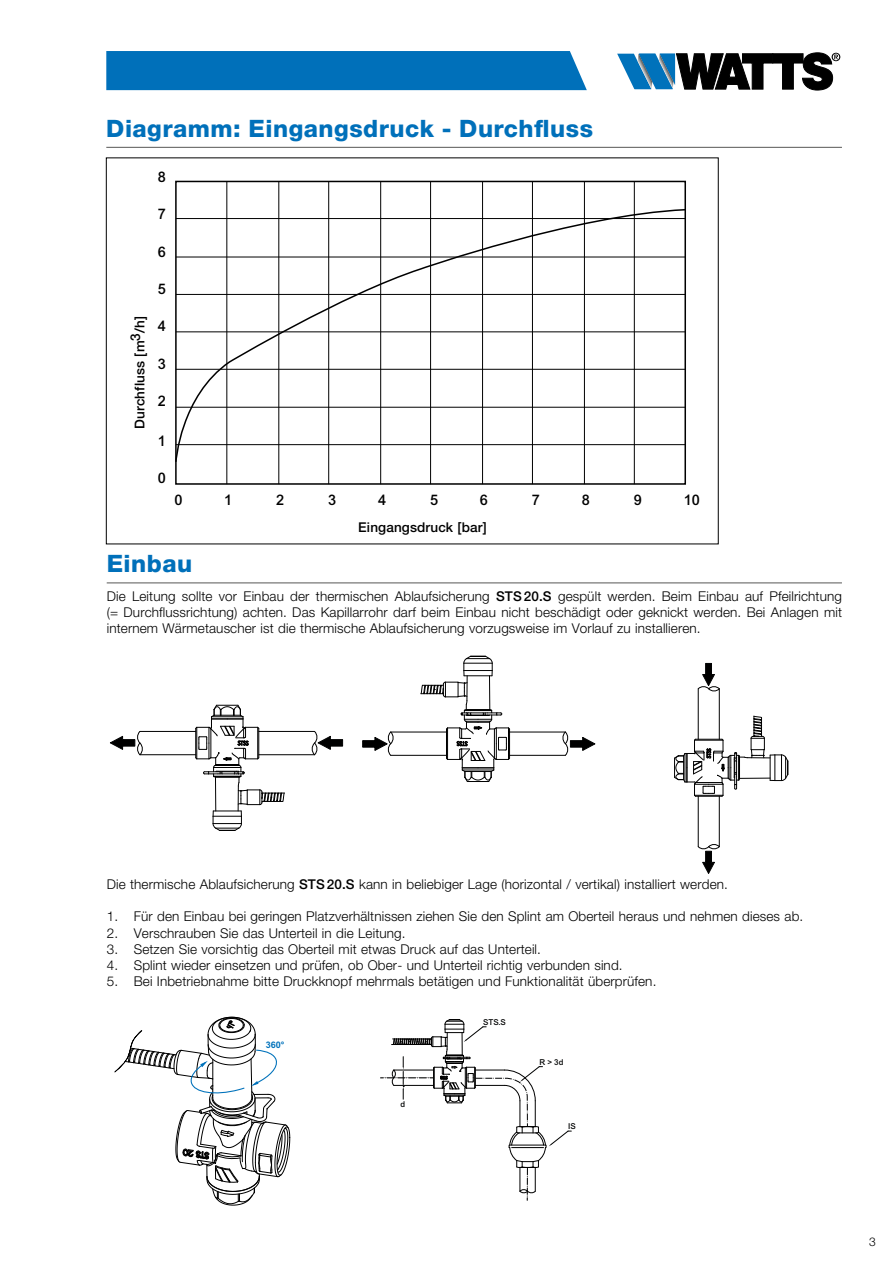
<style>
.page{position:relative;width:893px;height:1263px;background:#fff}
.page>*{position:absolute;margin:0;border:0;box-sizing:border-box;transform-origin:0 0}
.t1{font:800 24px "Helvetica Neue LT Std";letter-spacing:.02em;color:#0070ba}
.t2{font:500 14.55px "Arial MT Pro";color:#000}
.t3{font:300 13.5px/16.2px "Helvetica Neue LT Std";letter-spacing:.01em;color:#000;text-align:justify}
.t4{font:500 13.5px "Helvetica Neue LT Std";letter-spacing:.01em;color:#000}
.t5{font:700 12.45px "Arial MT Pro";color:#000}
.t6{font:300 12px "Helvetica Neue LT Std";color:#000}
.t7{font:700 9px "Arial MT Pro";color:#0072bb}
.t8{font:500 8.1px "Arial MT Pro";color:#010202}
.s1{font-weight:500}
</style>
<div class="page">
<hr style="left:106px;top:147px;width:736px;height:1px;background:#575756">
<div style="left:175px;top:181px;width:511px;height:304px;border:2px solid #000"></div>
<hr style="left:226px;top:181px;width:1px;height:303px;background:#000">
<hr style="left:278px;top:181px;width:1px;height:303px;background:#000">
<hr style="left:328px;top:181px;width:1px;height:303px;background:#000">
<hr style="left:380px;top:181px;width:1px;height:303px;background:#000">
<hr style="left:430px;top:181px;width:1px;height:303px;background:#000">
<hr style="left:482px;top:181px;width:1px;height:303px;background:#000">
<hr style="left:532px;top:181px;width:1px;height:303px;background:#000">
<hr style="left:584px;top:182px;width:1px;height:302px;background:#000">
<hr style="left:634px;top:182px;width:1px;height:302px;background:#000">
<svg style="left:175px;top:208px;width:511px;height:255px"></svg>
<hr style="left:107px;top:583px;width:735px;height:1px;background:#575756">
<svg style="left:195px;top:705px;width:90px;height:126px"></svg>
<hr style="left:259px;top:731px;width:56px;height:1px;background:#000">
<hr style="left:259px;top:754px;width:56px;height:1px;background:#000">
<hr style="left:140px;top:731px;width:56px;height:1px;background:#000">
<hr style="left:140px;top:754px;width:56px;height:1px;background:#000">
<svg style="left:311px;top:731px;width:32px;height:24px"></svg>
<svg style="left:110px;top:731px;width:33px;height:24px"></svg>
<svg style="left:421px;top:656px;width:89px;height:126px"></svg>
<hr style="left:391px;top:755px;width:55px;height:1px;background:#000">
<hr style="left:391px;top:732px;width:55px;height:1px;background:#000">
<hr style="left:510px;top:755px;width:55px;height:1px;background:#000">
<hr style="left:510px;top:732px;width:55px;height:1px;background:#000">
<svg style="left:362px;top:731px;width:32px;height:25px"></svg>
<svg style="left:562px;top:731px;width:33px;height:25px"></svg>
<svg style="left:674px;top:716px;width:114px;height:81px"></svg>
<hr style="left:698px;top:689px;width:1px;height:50px;background:#000">
<hr style="left:719px;top:689px;width:1px;height:50px;background:#000">
<hr style="left:698px;top:796px;width:1px;height:51px;background:#000">
<hr style="left:719px;top:796px;width:1px;height:51px;background:#000">
<svg style="left:698px;top:663px;width:22px;height:29px"></svg>
<svg style="left:698px;top:844px;width:22px;height:30px"></svg>
<svg style="left:114px;top:1017px;width:176px;height:188px"></svg>
<svg style="left:380px;top:1019px;width:191px;height:181px"></svg>
<svg style="left:617px;top:53px;width:223px;height:37px"></svg>
<div style="left:106px;top:51px;width:481px;height:39px;background:#0070ba"></div>
<h1 class="t1" style="left:106px;top:114px;width:488px">Diagramm: Eingangsdruck - Durchfluss</h1>
<p class="t2" style="left:158px;top:168px;width:10px">8</p>
<p class="t2" style="left:158px;top:205px;width:10px">7</p>
<p class="t5" style="left:131px;top:385px;width:94px;rotate:-90deg">Flow rate (m<sup>3</sup>/h)</p>
<p class="t4" style="left:132px;top:429px;width:114px;rotate:-90deg">Durchfluss [m3/h]</p>
<p class="t2" style="left:158px;top:243px;width:10px">6</p>
<p class="t2" style="left:158px;top:280px;width:10px">5</p>
<p class="t2" style="left:158px;top:318px;width:10px">4</p>
<p class="t2" style="left:158px;top:355px;width:10px">3</p>
<p class="t2" style="left:158px;top:393px;width:10px">2</p>
<p class="t2" style="left:158px;top:432px;width:10px">1</p>
<p class="t2" style="left:158px;top:469px;width:10px">0</p>
<p class="t2" style="left:174px;top:492px;width:10px">0</p>
<p class="t2" style="left:224px;top:492px;width:10px">1</p>
<p class="t2" style="left:276px;top:492px;width:10px">2</p>
<p class="t2" style="left:328px;top:492px;width:10px">3</p>
<p class="t2" style="left:378px;top:492px;width:10px">4</p>
<p class="t2" style="left:430px;top:492px;width:10px">5</p>
<p class="t2" style="left:480px;top:492px;width:10px">6</p>
<p class="t2" style="left:532px;top:492px;width:10px">7</p>
<p class="t2" style="left:582px;top:492px;width:10px">8</p>
<p class="t2" style="left:634px;top:492px;width:10px">9</p>
<p class="t2" style="left:684px;top:492px;width:18px">10</p>
<p class="t4" style="left:358px;top:519px;width:130px">Eingangsdruck [bar]</p>
<p class="t5" style="left:355px;top:523px;width:146px">Upstream pressure (bar)</p>
<h1 class="t1" style="left:107px;top:549px;width:87px">Einbau</h1>
<p class="t3" style="left:107px;top:588px;width:737px">Die Leitung sollte vor Einbau der thermischen Ablaufsicherung <span class="s1">STS20.S</span> gespült werden. Beim Einbau auf Pfeilrichtung (= Durchflussrichtung) achten. Das Kapillarrohr darf beim Einbau nicht beschädigt oder geknickt werden. Bei Anlagen mit internem Wärmetauscher ist die thermische Ablaufsicherung vorzugsweise im Vorlauf zu installieren.</p>
<p class="t3" style="left:107px;top:875px;width:623px">Die thermische Ablaufsicherung <span class="s1">STS20.S</span> kann in beliebiger Lage (horizontal / vertikal) installiert werden.</p>
<p class="t3" style="left:107px;top:908px;width:698px">1. Für den Einbau bei geringen Platzverhältnissen ziehen Sie den Splint am Oberteil heraus und nehmen dieses ab.</p>
<p class="t3" style="left:107px;top:924px;width:300px">2. Verschrauben Sie das Unterteil in die Leitung.</p>
<p class="t3" style="left:107px;top:940px;width:436px">3. Setzen Sie vorsichtig das Oberteil mit etwas Druck auf das Unterteil.</p>
<p class="t3" style="left:107px;top:957px;width:517px">4. Splint wieder einsetzen und prüfen, ob Ober- und Unterteil richtig verbunden sind.</p>
<p class="t3" style="left:107px;top:973px;width:551px">5. Bei Inbetriebnahme bitte Druckknopf mehrmals betätigen und Funktionalität überprüfen.</p>
<p class="t7" style="left:266px;top:1040px;width:20px">360°</p>
<p class="t8" style="left:401px;top:1100px;width:6px">d</p>
<p class="t8" style="left:483px;top:1017px;width:24px">STS.S</p>
<p class="t8" style="left:539px;top:1057px;width:26px">R &gt; 3d</p>
<p class="t8" style="left:568px;top:1122px;width:9px">IS</p>
<p class="t6" style="left:869px;top:1234px;width:8px">3</p>
</div>
